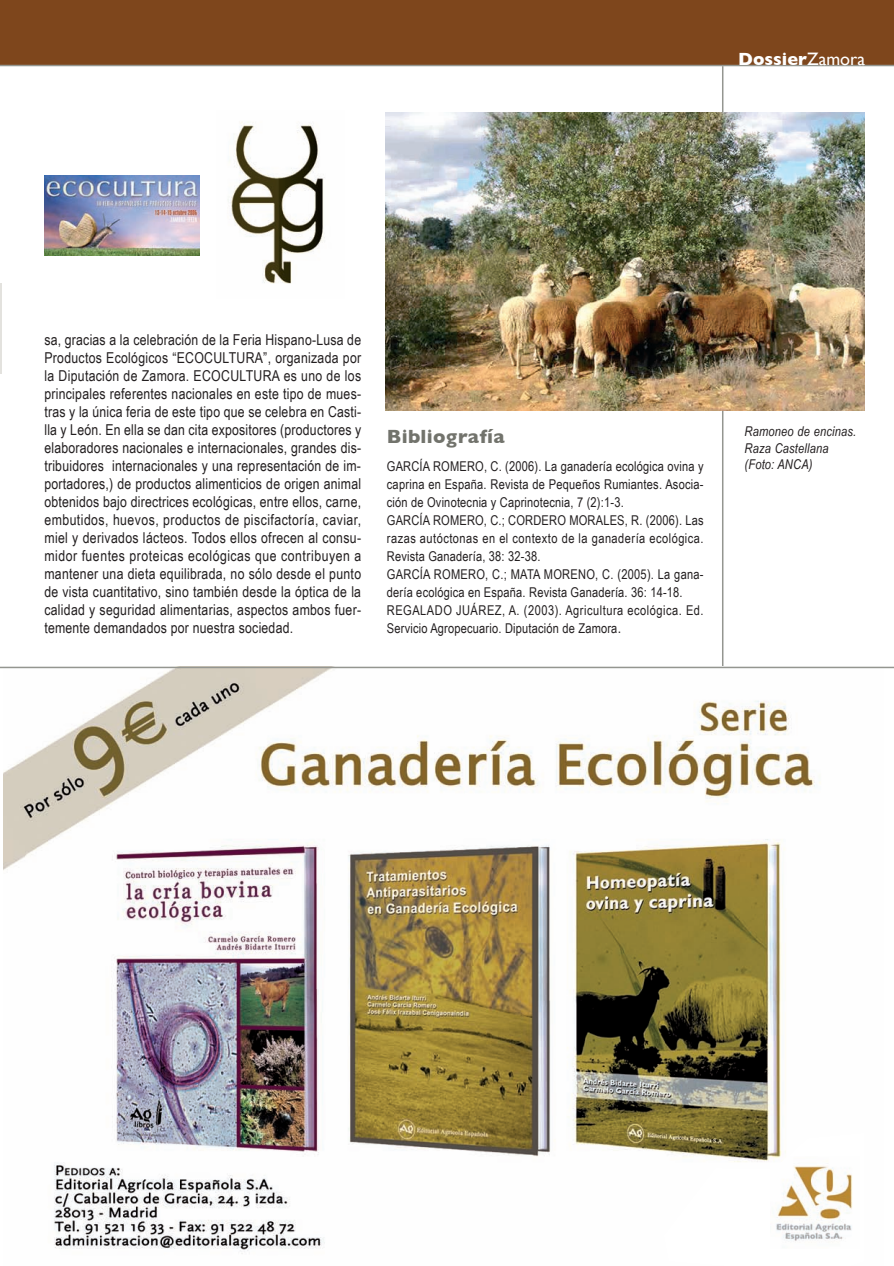
<style>
.page{position:relative;width:894px;height:1266px;background:#fff}
.page>*{position:absolute;margin:0;border:0;box-sizing:border-box;transform-origin:0 0}
.t1{font:700 19.5px "Gill Sans";letter-spacing:.02em;color:#72736c}
.t2{font:700 18px "Gill Sans";color:#fff}
.t3{font:15px/18px "Arial Narrow";letter-spacing:.015em;color:#231f20;text-align:justify}
.t4{font:13.5px/18px "Arial Narrow";letter-spacing:.015em;color:#231f20}
.t5{font:italic 13.5px/16.5px "Arial Narrow";letter-spacing:.015em;color:#231f20}
.s1{font-weight:400}
.s2{font-size:15px}
</style>
<div class="page">
<img style="left:0;top:0;width:894px;height:1254px">
<p class="t2" style="left:738px;top:48px;width:128px">Dossier<span class="s1">Zamora</span></p>
<p class="t3" style="left:44px;top:330px;width:318px">sa, gracias a la celebración de la Feria Hispano-Lusa de Productos Ecológicos “ECOCULTURA”, organizada por la Diputación de Zamora. ECOCULTURA es uno de los principales referentes nacionales en este tipo de mues&shy;tras y la única feria de este tipo que se celebra en Casti&shy;lla y León. En ella se dan cita expositores (productores y elaboradores nacionales e internacionales, grandes dis&shy;tribuidores internacionales y una representación de im&shy;portadores,) de productos alimenticios de origen animal obtenidos bajo directrices ecológicas, entre ellos, carne, embutidos, huevos, productos de piscifactoría, caviar, miel y derivados lácteos. Todos ellos ofrecen al consu&shy;midor fuentes proteicas ecológicas que contribuyen a mantener una dieta equilibrada, no sólo desde el punto de vista cuantitativo, sino también desde la óptica de la calidad y seguridad alimentarias, aspectos ambos fuer&shy;temente demandados por nuestra sociedad.</p>
<h1 class="t1" style="left:387px;top:425px;width:119px">Bibliografía</h1>
<p class="t4" style="left:387px;top:456px;width:318px">GARCÍA ROMERO, C. (2006). La ganadería ecológica ovina y caprina en España. Revista de Pequeños Rumiantes. Asocia&shy;ción de Ovinotecnia y Caprinotecnia, 7 (2):1-3.<br>GARCÍA ROMERO, C.; CORDERO MORALES, R. (2006). Las razas autóctonas en el contexto de la ganadería ecológica.<br>Revista Ganadería, 38: 32-38.<br>GARCÍA ROMERO, C.; MATA MORENO, C. (2005). La gana&shy;dería ecológica en España. Revista Ganadería. 36: 14-18.<br>REGALADO JUÁREZ, A. (2003). Agricultura ecológica. Ed.<br>Servicio Agropecuario. Diputación de Zamora<span class="s2">.</span></p>
<p class="t5" style="left:744px;top:423px;width:113px">Ramoneo de encinas.<br>Raza Castellana (Foto: ANCA)</p>
</div>
